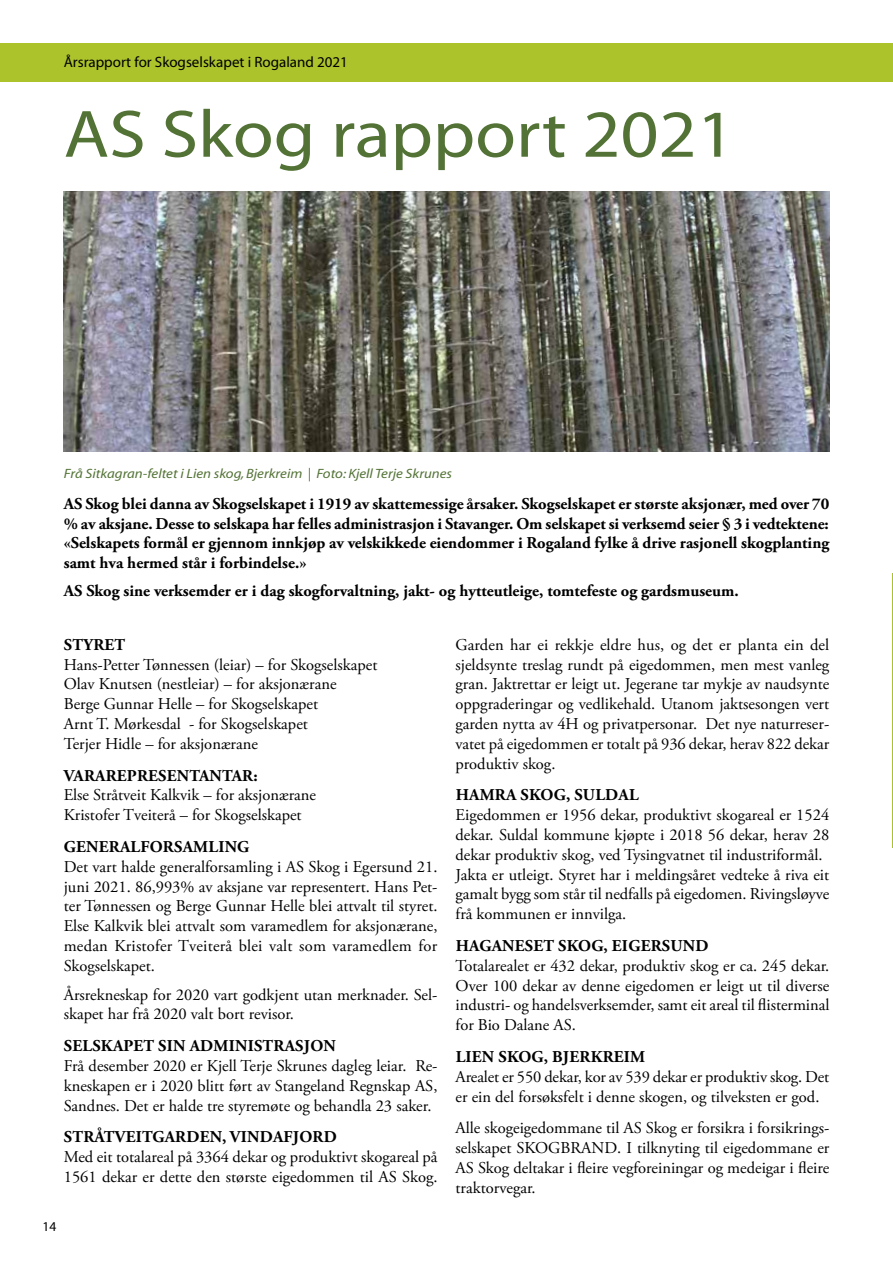
<style>
.page{position:relative;width:893px;height:1263px;background:#fff}
.page>*{position:absolute;margin:0;border:0;box-sizing:border-box;transform-origin:0 0}
.t1{font:67.5px "Myriad";color:#537336;scale:1.1 1}
.t2{font:16.5px/19.8px "Adobe Garamond Pro";color:#000}
.t3{font:700 16.5px/19.5px "Adobe Garamond Pro";letter-spacing:.015em;color:#000;text-align:justify}
.t4{font:15px "Myriad";color:#000}
.t5{font:italic 13.5px "Myriad";color:#537336;scale:1.1 1}
.t6{font:13.5px "Myriad";color:#000}
</style>
<div class="page">
<div style="left:0;top:43px;width:893px;height:38px;background:#acc32b"></div>
<img style="left:64px;top:192px;width:765px;height:259px">
<hr style="left:892px;top:573px;width:1px;height:274px;background:#acc32b">
<p class="t4" style="left:64px;top:54px;width:286px">Årsrapport for Skogselskapet i Rogaland 2021</p>
<h1 class="t1" style="left:64px;top:101px;width:611px">AS Skog rapport 2021</h1>
<p class="t5" style="left:64px;top:467px;width:354px">Frå Sitkagran-feltet i Lien skog, Bjerkreim | Foto: Kjell Terje Skrunes</p>
<p class="t3" style="left:64px;top:495px;width:767px">AS Skog blei danna av Skogselskapet i 1919 av skattemessige årsaker. Skogselskapet er største aksjonær, med over 70 % av aksjane. Desse to selskapa har felles administrasjon i Stavanger. Om selskapet si verksemd seier § 3 i vedtektene: «Selskapets formål er gjennom innkjøp av velskikkede eiendommer i Rogaland fylke å drive rasjonell skogplanting samt hva hermed står i forbindelse.»</p>
<p class="t3" style="left:64px;top:581px;width:676px">AS Skog sine verksemder er i dag skogforvaltning, jakt- og hytteutleige, tomtefeste og gardsmuseum.</p>
<p class="t3" style="left:64px;top:635px;width:63px">STYRET</p>
<p class="t2" style="left:64px;top:655px;width:315px">Hans-Petter Tønnessen (leiar) – for Skogselskapet Olav Knutsen (nestleiar) – for aksjonærane<br>Berge Gunnar Helle – for Skogselskapet<br>Arnt T. Mørkesdal - for Skogselskapet<br>Terjer Hidle – for aksjonærane</p>
<p class="t3" style="left:64px;top:766px;width:195px">VARAREPRESENTANTAR:</p>
<p class="t2" style="left:64px;top:786px;width:254px">Else Stråtveit Kalkvik – for aksjonærane<br>Kristofer Tveiterå – for Skogselskapet</p>
<p class="t3" style="left:64px;top:837px;width:187px">GENERALFORSAMLING</p>
<p class="t2" style="left:64px;top:857px;width:375px;text-align:justify">Det vart halde generalforsamling i AS Skog i Egersund 21. juni 2021. 86,993% av aksjane var representert. Hans Pet&shy;ter Tønnessen og Berge Gunnar Helle blei attvalt til styret.<br>Else Kalkvik blei attvalt som varamedlem for aksjonærane, medan Kristofer Tveiterå blei valt som varamedlem for Skogselskapet.</p>
<p class="t2" style="left:64px;top:985px;width:375px">Årsrekneskap for 2020 vart godkjent utan merknader. Sel&shy;skapet har frå 2020 valt bort revisor.</p>
<p class="t3" style="left:64px;top:1036px;width:273px">SELSKAPET SIN ADMINISTRASJON</p>
<p class="t2" style="left:64px;top:1056px;width:375px;text-align:justify">Frå desember 2020 er Kjell Terje Skrunes dagleg leiar. Re&shy;kneskapen er i 2020 blitt ført av Stangeland Regnskap AS, Sandnes. Det er halde tre styremøte og behandla 23 saker.</p>
<p class="t3" style="left:64px;top:1127px;width:274px">STRÅTVEITGARDEN, VINDAFJORD</p>
<p class="t2" style="left:64px;top:1147px;width:375px">Med eit totalareal på 3364 dekar og produktivt skogareal på<br>1561 dekar er dette den største eigedommen til AS Skog.</p>
<p class="t6" style="left:43px;top:1219px;width:15px">14</p>
<p class="t2" style="left:456px;top:635px;width:375px;text-align:justify">Garden har ei rekkje eldre hus, og det er planta ein del sjeldsynte treslag rundt på eigedommen, men mest vanleg gran. Jaktrettar er leigt ut. Jegerane tar mykje av naudsynte oppgraderingar og vedlikehald. Utanom jaktsesongen vert garden nytta av 4H og privatpersonar. Det nye naturreser&shy;vatet på eigedommen er totalt på 936 dekar, herav 822 dekar produktiv skog.</p>
<p class="t3" style="left:456px;top:785px;width:185px">HAMRA SKOG, SULDAL</p>
<p class="t2" style="left:456px;top:805px;width:375px">Eigedommen er 1956 dekar, produktivt skogareal er 1524 dekar. Suldal kommune kjøpte i 2018 56 dekar, herav 28 dekar produktiv skog, ved Tysingvatnet til industriformål.<br>Jakta er utleigt. Styret har i meldingsåret vedteke å riva eit gamalt bygg som står til nedfalls på eigedomen. Rivingsløyve frå kommunen er innvilga.</p>
<p class="t3" style="left:456px;top:936px;width:254px">HAGANESET SKOG, EIGERSUND</p>
<p class="t2" style="left:456px;top:956px;width:375px;text-align:justify">Totalarealet er 432 dekar, produktiv skog er ca. 245 dekar.<br>Over 100 dekar av denne eigedomen er leigt ut til diverse industri- og handelsverksemder, samt eit areal til flisterminal for Bio Dalane AS.</p>
<p class="t3" style="left:456px;top:1047px;width:191px">LIEN SKOG, BJERKREIM</p>
<p class="t2" style="left:456px;top:1067px;width:375px">Arealet er 550 dekar, kor av 539 dekar er produktiv skog. Det er ein del forsøksfelt i denne skogen, og tilveksten er god.</p>
<p class="t2" style="left:456px;top:1118px;width:375px;text-align:justify">Alle skogeigedommane til AS Skog er forsikra i forsikrings&shy;selskapet SKOGBRAND. I tilknyting til eigedommane er AS Skog deltakar i fleire vegforeiningar og medeigar i fleire traktorvegar.</p>
</div>
